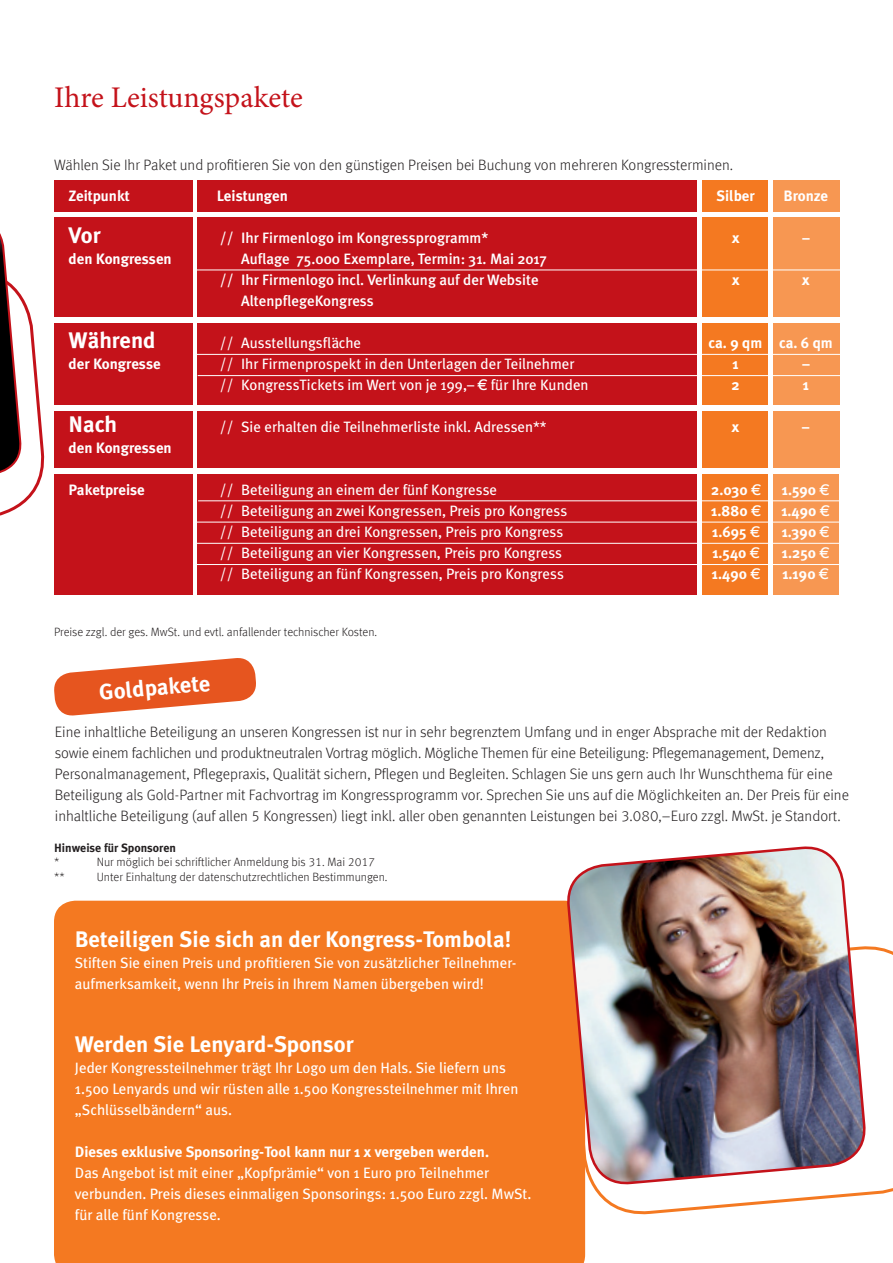
<style>
.page{position:relative;width:893px;height:1263px;background:#fff}
.page>*{position:absolute;margin:0;border:0;box-sizing:border-box;transform-origin:0 0}
.t1{font:30px "Minion Pro";color:#c4121a}
.t2{font:700 22.5px "Meta Plus";color:#fff}
.t3{font:15px/21px "Meta Plus";color:#fff}
.t4{font:300 15px/21px "Meta Offc";letter-spacing:-.005em;color:#231f20}
.t5{font:700 15px/21px "Meta Plus";color:#fff;text-align:center}
.t6{font:500 15px "Meta Plus";color:#fff}
.t7{font:300 12px "Meta Offc";color:#231f20}
.t8{font:700 12px "Meta Plus";color:#231f20}
.s1{font-family:"Euro Signs BQ"}
.s2{font-family:"Euro Signs BQ";font-weight:400}
</style>
<div class="page">
<svg style="left:585px;top:946px;width:308px;height:272px"></svg>
<div style="left:54px;top:901px;width:531px;height:362px;background:#f47921"></div>
<svg style="left:54px;top:658px;width:202px;height:58px"></svg>
<div style="left:197px;top:474px;width:501px;height:120px;background:#c4121a"></div>
<div style="left:771px;top:474px;width:68px;height:120px;background:#f79752"></div>
<div style="left:701px;top:474px;width:68px;height:120px;background:#f47921"></div>
<div style="left:54px;top:474px;width:140px;height:120px;background:#c4121a"></div>
<div style="left:197px;top:411px;width:501px;height:57px;background:#c4121a"></div>
<div style="left:772px;top:411px;width:68px;height:57px;background:#f79752"></div>
<div style="left:701px;top:411px;width:68px;height:57px;background:#f47921"></div>
<div style="left:54px;top:411px;width:140px;height:57px;background:#c4121a"></div>
<div style="left:197px;top:324px;width:501px;height:81px;background:#c4121a"></div>
<div style="left:772px;top:324px;width:68px;height:81px;background:#f79752"></div>
<div style="left:701px;top:324px;width:68px;height:81px;background:#f47921"></div>
<div style="left:54px;top:324px;width:140px;height:81px;background:#c4121a"></div>
<div style="left:772px;top:180px;width:68px;height:32px;background:#f79752"></div>
<div style="left:701px;top:180px;width:68px;height:32px;background:#f47921"></div>
<div style="left:197px;top:180px;width:501px;height:32px;background:#c4121a"></div>
<div style="left:54px;top:180px;width:140px;height:32px;background:#c4121a"></div>
<div style="left:197px;top:217px;width:501px;height:99px;background:#c4121a"></div>
<div style="left:772px;top:217px;width:68px;height:99px;background:#f79752"></div>
<div style="left:701px;top:217px;width:68px;height:99px;background:#f47921"></div>
<div style="left:54px;top:217px;width:140px;height:99px;background:#c4121a"></div>
<hr style="left:197px;top:270px;width:654px;height:1px;background:#fff">
<hr style="left:197px;top:354px;width:653px;height:1px;background:#fff">
<hr style="left:198px;top:375px;width:647px;height:1px;background:#fff">
<hr style="left:198px;top:501px;width:654px;height:1px;background:#fff">
<hr style="left:197px;top:543px;width:654px;height:1px;background:#fff">
<hr style="left:197px;top:564px;width:654px;height:1px;background:#fff">
<hr style="left:768px;top:157px;width:4px;height:443px;background:#fff">
<img style="left:565px;top:846px;width:302px;height:340px">
<svg style="left:0;top:233px;width:45px;height:283px"></svg>
<hr style="left:697px;top:179px;width:4px;height:443px;background:#fff">
<hr style="left:194px;top:522px;width:654px;height:1px;background:#fff">
<h1 class="t1" style="left:54px;top:77px;width:250px">Ihre Leistungspakete</h1>
<p class="t4" style="left:54px;top:154px;width:680px">Wählen Sie Ihr Paket und profitieren Sie von den günstigen Preisen bei Buchung von mehreren Kongressterminen.</p>
<p class="t5" style="left:68px;top:185px;width:63px">Zeitpunkt</p>
<p class="t5" style="left:217px;top:185px;width:73px">Leistungen</p>
<p class="t5" style="left:716px;top:185px;width:40px">Silber</p>
<h2 class="t2" style="left:68px;top:222px;width:34px">Vor</h2>
<p class="t5" style="left:68px;top:248px;width:105px">den Kongressen</p>
<p class="t5" style="left:783px;top:185px;width:46px">Bronze</p>
<p class="t6" style="left:220px;top:229px;width:270px">// Ihr Firmenlogo im Kongressprogramm*</p>
<p class="t6" style="left:241px;top:250px;width:307px">Auflage 75.000 Exemplare, Termin: 31. Mai 2017</p>
<p class="t6" style="left:220px;top:271px;width:320px">// Ihr Firmenlogo incl. Verlinkung auf der Website</p>
<p class="t6" style="left:241px;top:292px;width:134px">AltenpflegeKongress</p>
<p class="t3" style="left:220px;top:332px;width:370px">// Ausstellungsfläche<br>// Ihr Firmenprospekt in den Unterlagen der Teilnehmer // KongressTickets im Wert von je 199,– <span class="s1">%</span> für Ihre Kunden</p>
<p class="t3" style="left:220px;top:416px;width:328px">// Sie erhalten die Teilnehmerliste inkl. Adressen**</p>
<p class="t5" style="left:732px;top:227px;width:9px">x</p>
<p class="t5" style="left:732px;top:269px;width:9px">x</p>
<p class="t5" style="left:802px;top:227px;width:9px">–</p>
<p class="t5" style="left:802px;top:269px;width:9px">x</p>
<h2 class="t2" style="left:68px;top:327px;width:89px">Während</h2>
<p class="t5" style="left:68px;top:353px;width:94px">der Kongresse</p>
<p class="t5" style="left:709px;top:332px;width:55px">ca. 9 qm<br>1<br>2</p>
<p class="t5" style="left:779px;top:332px;width:55px">ca. 6 qm –<br>1</p>
<p class="t5" style="left:732px;top:416px;width:9px">x</p>
<p class="t5" style="left:802px;top:416px;width:9px">–</p>
<h2 class="t2" style="left:68px;top:411px;width:50px">Nach</h2>
<p class="t5" style="left:68px;top:437px;width:105px">den Kongressen</p>
<p class="t5" style="left:68px;top:479px;width:78px">Paketpreise</p>
<p class="t3" style="left:220px;top:479px;width:349px">// Beteiligung an einem der fünf Kongresse<br>// Beteiligung an zwei Kongressen, Preis pro Kongress // Beteiligung an drei Kongressen, Preis pro Kongress // Beteiligung an vier Kongressen, Preis pro Kongress // Beteiligung an fünf Kongressen, Preis pro Kongress</p>
<p class="t7" style="left:54px;top:625px;width:325px">Preise zzgl. der ges. MwSt. und evtl. anfallender technischer Kosten.</p>
<h2 class="t2" style="left:98px;top:680px;width:113px;rotate:-5deg">Goldpakete</h2>
<p class="t5" style="left:711px;top:479px;width:51px;text-align:justify">2.030 <span class="s2">% </span>1.880 <span class="s2">% </span>1.695 <span class="s2">% </span>1.540 <span class="s2">% </span>1.490 <span class="s2">%</span></p>
<p class="t5" style="left:781px;top:479px;width:50px;text-align:justify">1.590 <span class="s2">% </span>1.490 <span class="s2">% </span>1.390 <span class="s2">% </span>1.250 <span class="s2">% </span>1.190 <span class="s2">%</span></p>
<p class="t4" style="left:55px;top:721px;width:796px">Eine inhaltliche Beteiligung an unseren Kongressen ist nur in sehr begrenztem Umfang und in enger Absprache mit der Redaktion sowie einem fachlichen und produktneutralen Vortrag möglich. Mögliche Themen für eine Beteiligung: Pflegemanagement, Demenz, Personalmanagement, Pflegepraxis, Qualität sichern, Pflegen und Begleiten. Schlagen Sie uns gern auch Ihr Wunschthema für eine Beteiligung als Gold-Partner mit Fachvortrag im Kongressprogramm vor. Sprechen Sie uns auf die Möglichkeiten an. Der Preis für eine inhaltliche Beteiligung (auf allen 5 Kongressen) liegt inkl. aller oben genannten Leistungen bei 3.080,–Euro zzgl. MwSt. je Standort.</p>
<p class="t8" style="left:54px;top:841px;width:123px">Hinweise für Sponsoren</p>
<p class="t7" style="left:54px;top:855px;width:7px">*</p>
<p class="t7" style="left:97px;top:855px;width:280px">Nur möglich bei schriftlicher Anmeldung bis 31. Mai 2017</p>
<p class="t7" style="left:54px;top:870px;width:12px">**</p>
<p class="t7" style="left:97px;top:870px;width:292px">Unter Einhaltung der datenschutzrechtlichen Bestimmungen.</p>
<h2 class="t2" style="left:75px;top:926px;width:438px">Beteiligen Sie sich an der Kongress-Tombola!</h2>
<p class="t3" style="left:75px;top:952px;width:443px">Stiften Sie einen Preis und profitieren Sie von zusätzlicher Teilnehmer&shy;aufmerksamkeit, wenn Ihr Preis in Ihrem Namen übergeben wird!</p>
<h2 class="t2" style="left:75px;top:1031px;width:280px">Werden Sie Lenyard-Sponsor</h2>
<p class="t3" style="left:75px;top:1057px;width:445px">Jeder Kongressteilnehmer trägt Ihr Logo um den Hals. Sie liefern uns<br>1.500 Lenyards und wir rüsten alle 1.500 Kongressteilnehmer mit Ihren „Schlüsselbändern“ aus.</p>
<p class="t5" style="left:75px;top:1141px;width:416px">Dieses exklusive Sponsoring-Tool kann nur 1 x vergeben werden.</p>
<p class="t3" style="left:75px;top:1162px;width:458px">Das Angebot ist mit einer „Kopfprämie“ von 1 Euro pro Teilnehmer verbunden. Preis dieses einmaligen Sponsorings: 1.500 Euro zzgl. MwSt. für alle fünf Kongresse.</p>
</div>
